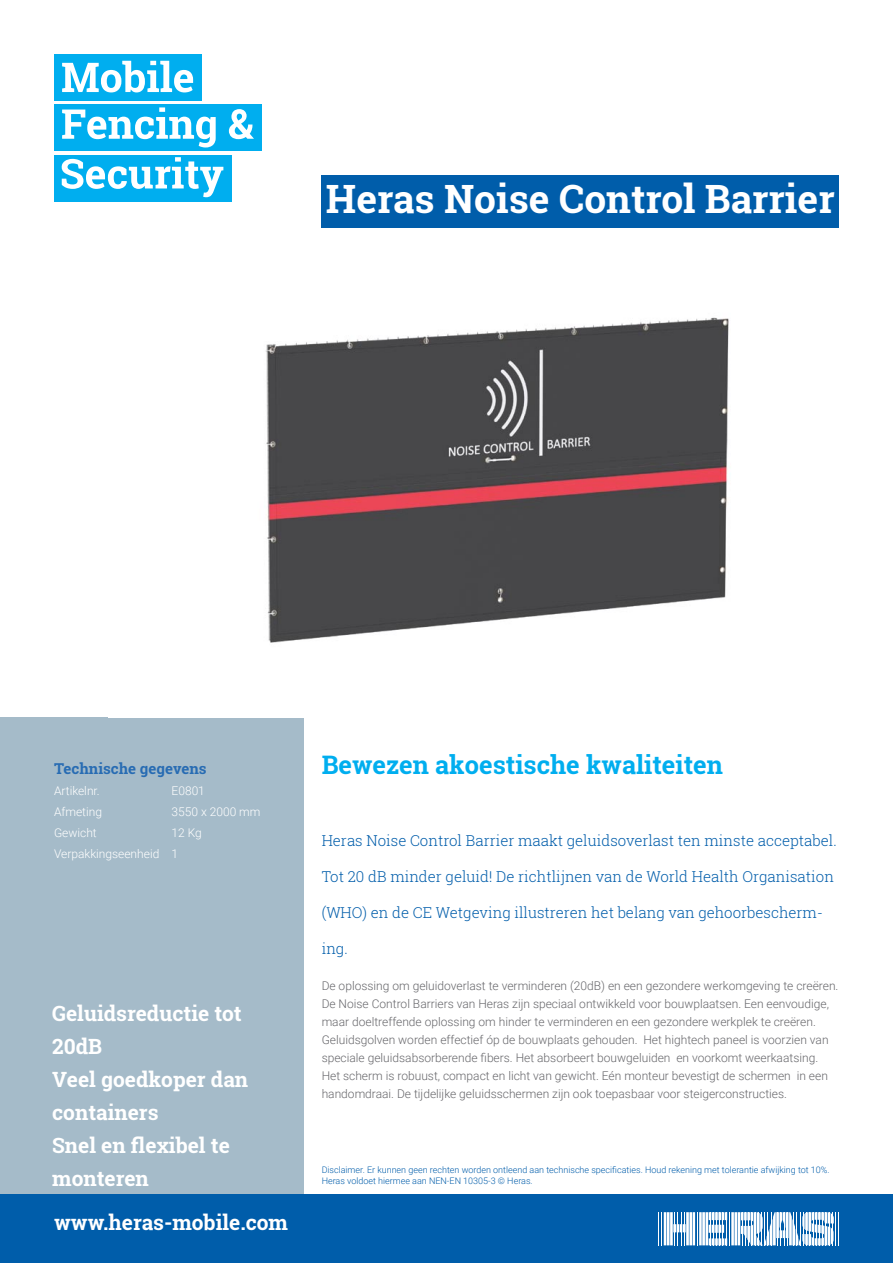
<style>
.page{position:relative;width:893px;height:1263px;background:#fff}
.page>*{position:absolute;margin:0;border:0;box-sizing:border-box;transform-origin:0 0}
.t1{font:700 39px "Roboto Slab";color:#fff}
.t2{font:700 25.5px "Roboto Slab";color:#00aeef}
.t3{font:700 21px/33px "Roboto Slab";color:#fff}
.t4{font:300 15px "Roboto Slab";color:#005daa}
.t5{font:700 15px "Roboto Slab";color:#286cb3}
.t6{font:300 12px/18px "Roboto";color:#67676b}
.t7{font:300 12px/21px "Roboto";color:#fff}
.t8{font:300 9px/10.8px "Roboto";color:#005daa}
</style>
<div class="page">
<div style="left:0;top:717px;width:304px;height:492px;background:#a5bbc9"></div>
<div style="left:322px;top:175px;width:517px;height:53px;background:#005daa"></div>
<img style="left:266px;top:317px;width:463px;height:326px">
<div style="left:0;top:1195px;width:893px;height:68px;background:#005daa"></div>
<hr style="left:658px;top:1212px;width:1px;height:33px;background:#fff">
<hr style="left:662px;top:1212px;width:1px;height:33px;background:#fff">
<hr style="left:697px;top:1212px;width:1px;height:33px;background:#fff">
<hr style="left:835px;top:1212px;width:1px;height:33px;background:#fff">
<hr style="left:838px;top:1212px;width:1px;height:33px;background:#fff">
<svg style="left:664px;top:1212px;width:31px;height:33px"></svg>
<hr style="left:705px;top:1212px;width:3px;height:33px;background:#fff">
<hr style="left:702px;top:1212px;width:3px;height:33px;background:#fff">
<hr style="left:699px;top:1212px;width:3px;height:33px;background:#fff">
<svg style="left:709px;top:1212px;width:125px;height:33px"></svg>
<div style="left:54px;top:54px;width:147px;height:47px;background:#00aeef"></div>
<div style="left:54px;top:104px;width:207px;height:47px;background:#00aeef"></div>
<div style="left:54px;top:155px;width:177px;height:46px;background:#00aeef"></div>
<svg style="left:62px;top:61px;width:131px;height:31px"></svg>
<svg style="left:62px;top:107px;width:154px;height:40px"></svg>
<svg style="left:229px;top:109px;width:25px;height:30px"></svg>
<svg style="left:62px;top:157px;width:161px;height:40px"></svg>
<h1 class="t1" style="left:326px;top:172px;width:510px">Heras Noise Control Barrier</h1>
<p class="t5" style="left:54px;top:758px;width:154px">Technische gegevens</p>
<p class="t7" style="left:54px;top:780px;width:47px">Artikelnr.</p>
<p class="t7" style="left:172px;top:780px;width:35px">E0801</p>
<p class="t7" style="left:54px;top:801px;width:50px">Afmeting</p>
<p class="t7" style="left:172px;top:801px;width:91px">3550 x 2000 mm</p>
<p class="t7" style="left:54px;top:822px;width:44px">Gewicht</p>
<p class="t7" style="left:54px;top:822px;width:149px;text-indent:118px">12 Kg<br>Verpakkingseenheid 1</p>
<h3 class="t3" style="left:52px;top:996px;width:197px">Geluidsreductie tot<br>20dB<br>Veel goedkoper dan containers<br>Snel en flexibel te monteren</h3>
<h3 class="t3" style="left:54px;top:1206px;width:236px">www.heras-mobile.com</h3>
<h2 class="t2" style="left:322px;top:747px;width:403px">Bewezen akoestische kwaliteiten</h2>
<p class="t4" style="left:322px;top:830px;width:517px">Heras Noise Control Barrier maakt geluidsoverlast ten minste acceptabel.</p>
<p class="t4" style="left:322px;top:866px;width:514px">Tot 20 dB minder geluid! De richtlijnen van de World Health Organisation</p>
<p class="t4" style="left:322px;top:902px;width:503px">(WHO) en de CE Wetgeving illustreren het belang van gehoorbescherm-</p>
<p class="t4" style="left:322px;top:938px;width:28px">ing.</p>
<p class="t6" style="left:322px;top:976px;width:518px">De oplossing om geluidoverlast te verminderen (20dB) en een gezondere werkomgeving te creëren.<br>De Noise Control Barriers van Heras zijn speciaal ontwikkeld voor bouwplaatsen. Een eenvoudige, maar doeltreffende oplossing om hinder te verminderen en een gezondere werkplek te creëren.<br>Geluidsgolven worden effectief óp de bouwplaats gehouden. Het hightech paneel is voorzien van speciale geluidsabsorberende fibers. Het absorbeert bouwgeluiden en voorkomt weerkaatsing.<br>Het scherm is robuust, compact en licht van gewicht. Eén monteur bevestigt de schermen in een handomdraai. De tijdelijke geluidsschermen zijn ook toepasbaar voor steigerconstructies.</p>
<p class="t8" style="left:322px;top:1164px;width:509px">Disclaimer. Er kunnen geen rechten worden ontleend aan technische specificaties. Houd rekening met tolerantie afwijking tot 10%.<br>Heras voldoet hiermee aan NEN-EN 10305-3 © Heras.</p>
</div>
